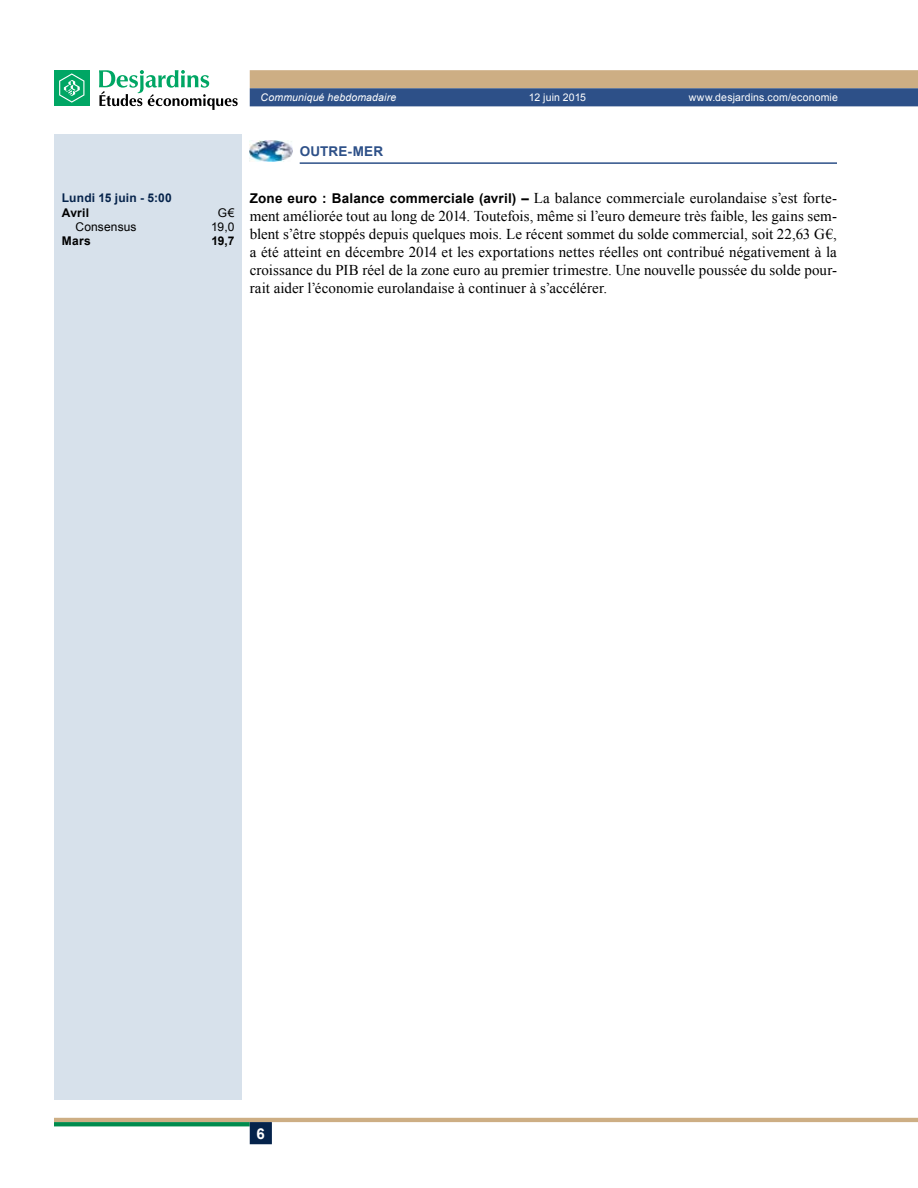
<style>
.page{position:relative;width:918px;height:1188px;background:#fff}
.page>*{position:absolute;margin:0;border:0;box-sizing:border-box;transform-origin:0 0}
.t1{font:15px/18px "Times New Roman";letter-spacing:.005em;color:#000;text-align:justify}
.t2{font:700 15px "Arial";color:#fff}
.t3{font:700 13.5px "Arial";letter-spacing:.015em;color:#2d5088}
.t4{font:700 12px "Arial";letter-spacing:.015em;color:#05234b}
.t5{font:12px "Arial";letter-spacing:.01em;color:#000}
.t6{font:700 12px "Arial";letter-spacing:.015em;color:#000}
.t7{font:10.5px "Arial";letter-spacing:.015em;color:#fff}
.t8{font:italic 10.5px "Arial";letter-spacing:.015em;color:#fff}
.s1{font-family:"Arial";font-weight:700;font-size:13.5px}
</style>
<div class="page">
<svg style="left:250px;top:70px;width:668px;height:36px;background:#7e8087"></svg>
<hr style="left:54px;top:1118px;width:864px;height:4px;background:#cdae84">
<svg style="left:54px;top:1122px;width:196px;height:4px"></svg>
<div style="left:250px;top:1122px;width:22px;height:22px;background:#05234b;border:2px solid #05234b"></div>
<div style="left:54px;top:70px;width:36px;height:36px;background:#00a664"></div>
<svg style="left:59px;top:73px;width:25px;height:30px"></svg>
<svg style="left:99px;top:70px;width:139px;height:40px"></svg>
<div style="left:54px;top:134px;width:188px;height:966px;background:#d7e1eb"></div>
<hr style="left:300px;top:162px;width:537px;height:2px;background:#2d5088">
<img style="left:250px;top:140px;width:43px;height:22px">
<p class="t8" style="left:261px;top:91px;width:137px">Communiqué hebdomadaire</p>
<p class="t7" style="left:529px;top:91px;width:59px">12 juin 2015</p>
<p class="t7" style="left:689px;top:91px;width:151px">www.desjardins.com/economie</p>
<p class="t4" style="left:62px;top:190px;width:111px">Lundi 15 juin - 5:00</p>
<p class="t6" style="left:62px;top:205px;width:29px">Avril</p>
<p class="t5" style="left:218px;top:205px;width:18px">G€</p>
<p class="t5" style="left:75px;top:219px;width:63px">Consensus</p>
<p class="t5" style="left:211px;top:219px;width:25px">19,0</p>
<p class="t6" style="left:62px;top:233px;width:30px">Mars</p>
<p class="t6" style="left:211px;top:233px;width:25px">19,7</p>
<p class="t3" style="left:300px;top:142px;width:85px">Outre-mer</p>
<p class="t1" style="left:250px;top:189px;width:589px"><span class="s1">Zone euro : Balance commerciale (avril) –</span> La balance commerciale eurolandaise s’est forte&shy;ment améliorée tout au long de 2014. Toutefois, même si l’euro demeure très faible, les gains sem&shy;blent s’être stoppés depuis quelques mois. Le récent sommet du solde commercial, soit 22,63 G€, a été atteint en décembre 2014 et les exportations nettes réelles ont contribué négativement à la croissance du PIB réel de la zone euro au premier trimestre. Une nouvelle poussée du solde pour&shy;rait aider l’économie eurolandaise à continuer à s’accélérer.</p>
<p class="t2" style="left:257px;top:1124px;width:10px">6</p>
</div>
